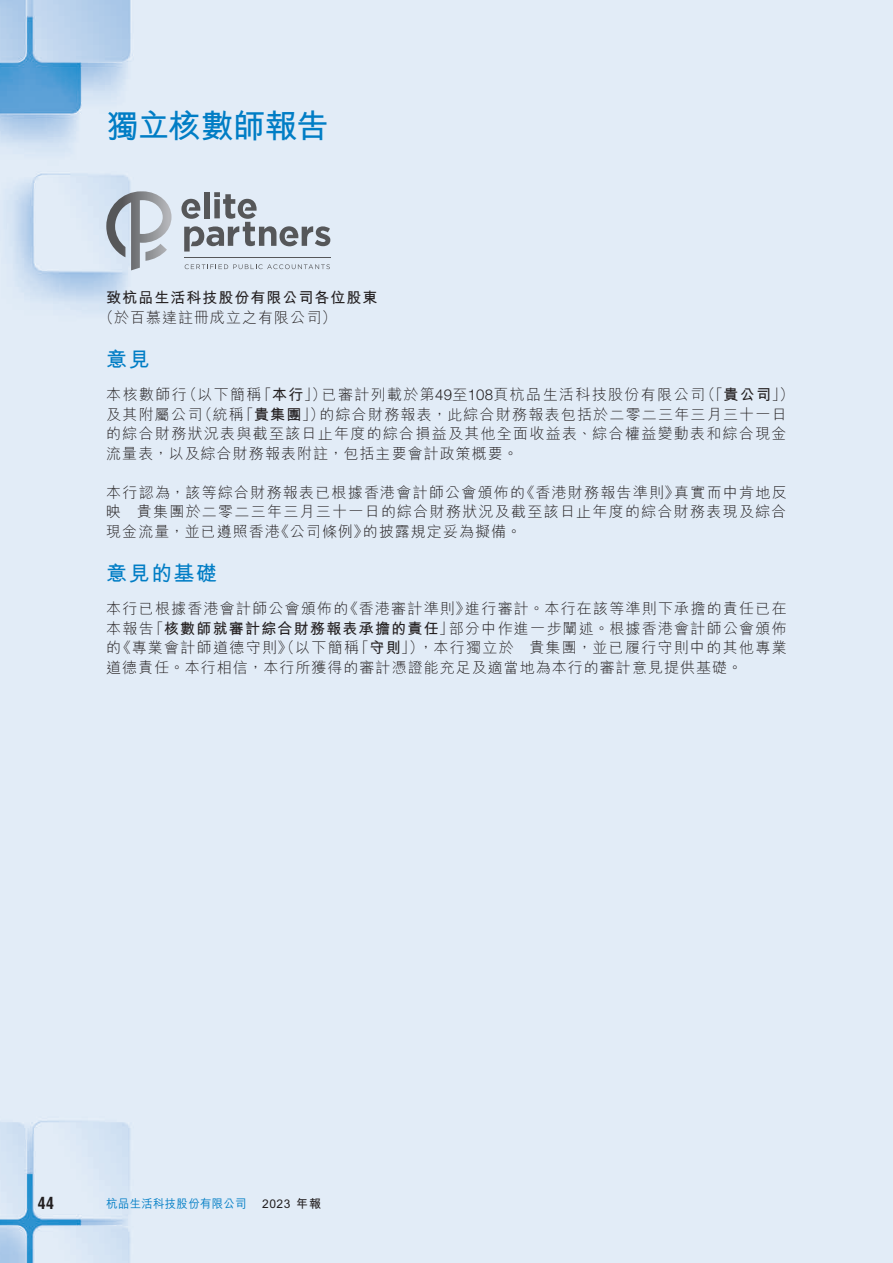
<style>
.page{position:relative;width:893px;height:1263px;background:#e2ecf7}
.page>*{position:absolute;margin:0;border:0;box-sizing:border-box;transform-origin:0 0}
.t1{font:700 33px "M Hei HK";letter-spacing:-.04em;color:#007dc5}
.t2{font:700 21px "M Hei HK";letter-spacing:.07em;color:#007dc5}
.t3{font:700 condensed 16.5px "Helvetica LT Std";color:#231f20;scale:.95 1}
.t4{font:300 15px/19.5px "M Hei HK";letter-spacing:.08em;color:#231f20;text-align:justify}
.t5{font:700 15px "M Hei HK";letter-spacing:.07em;color:#231f20}
.t6{font:500 12px "M Hei HK";letter-spacing:.03em;color:#007dc5;scale:.95 1}
.t7{font:700 12px "M Hei HK";letter-spacing:.05em;color:#231f20}
.s1{font-weight:700}
.s2{font-family:"Helvetica Neue LT Std"}
</style>
<div class="page">
<svg style="left:106px;top:191px;width:65px;height:79px;background:#b3bbc4"></svg>
<svg style="left:185px;top:264px;width:145px;height:5px"></svg>
<hr style="left:184px;top:257px;width:146px;height:1px;background:#565759">
<svg style="left:181px;top:192px;width:149px;height:60px;background:#b9c1c9"></svg>
<h1 class="t1" style="left:106px;top:102px;width:224px">獨立核數師報告</h1>
<p class="t5" style="left:106px;top:287px;width:273px">致杭品生活科技股份有限公司各位股東</p>
<p class="t4" style="left:99px;top:307px;width:239px">（於百慕達註冊成立之有限公司）</p>
<h2 class="t2" style="left:106px;top:344px;width:45px">意見</h2>
<p class="t4" style="left:106px;top:384px;width:689px;text-align:left">本核數師行（以下簡稱「<span class="s1">本行</span>」）已審計列載於第<span class="s2">49</span>至<span class="s2">108</span>頁杭品生活科技股份有限公司（「<span class="s1">貴公司</span>」）及其附屬公司（統稱「<span class="s1">貴集團</span>」）的綜合財務報表，此綜合財務報表包括於二零二三年三月三十一日的綜合財務狀況表與截至該日止年度的綜合損益及其他全面收益表、綜合權益變動表和綜合現金流量表，以及綜合財務報表附註，包括主要會計政策概要。</p>
<p class="t4" style="left:106px;top:482px;width:682px">本行認為，該等綜合財務報表已根據香港會計師公會頒佈的《香港財務報告準則》真實而中肯地反映 貴集團於二零二三年三月三十一日的綜合財務狀況及截至該日止年度的綜合財務表現及綜合現金流量，並已遵照香港《公司條例》的披露規定妥為擬備。</p>
<h2 class="t2" style="left:106px;top:558px;width:112px">意見的基礎</h2>
<p class="t4" style="left:106px;top:598px;width:682px">本行已根據香港會計師公會頒佈的《香港審計準則》進行審計。本行在該等準則下承擔的責任已在本報告「<span class="s1">核數師就審計綜合財務報表承擔的責任</span>」部分中作進一步闡述。根據香港會計師公會頒佈的《專業會計師道德守則》（以下簡稱「<span class="s1">守則</span>」），本行獨立於 貴集團，並已履行守則中的其他專業道德責任。本行相信，本行所獲得的審計憑證能充足及適當地為本行的審計意見提供基礎。</p>
<p class="t3" style="left:38px;top:1193px;width:18px">44</p>
<p class="t6" style="left:106px;top:1195px;width:149px">杭品生活科技股份有限公司</p>
<p class="t7" style="left:262px;top:1195px;width:60px">2023 年報</p>
</div>
